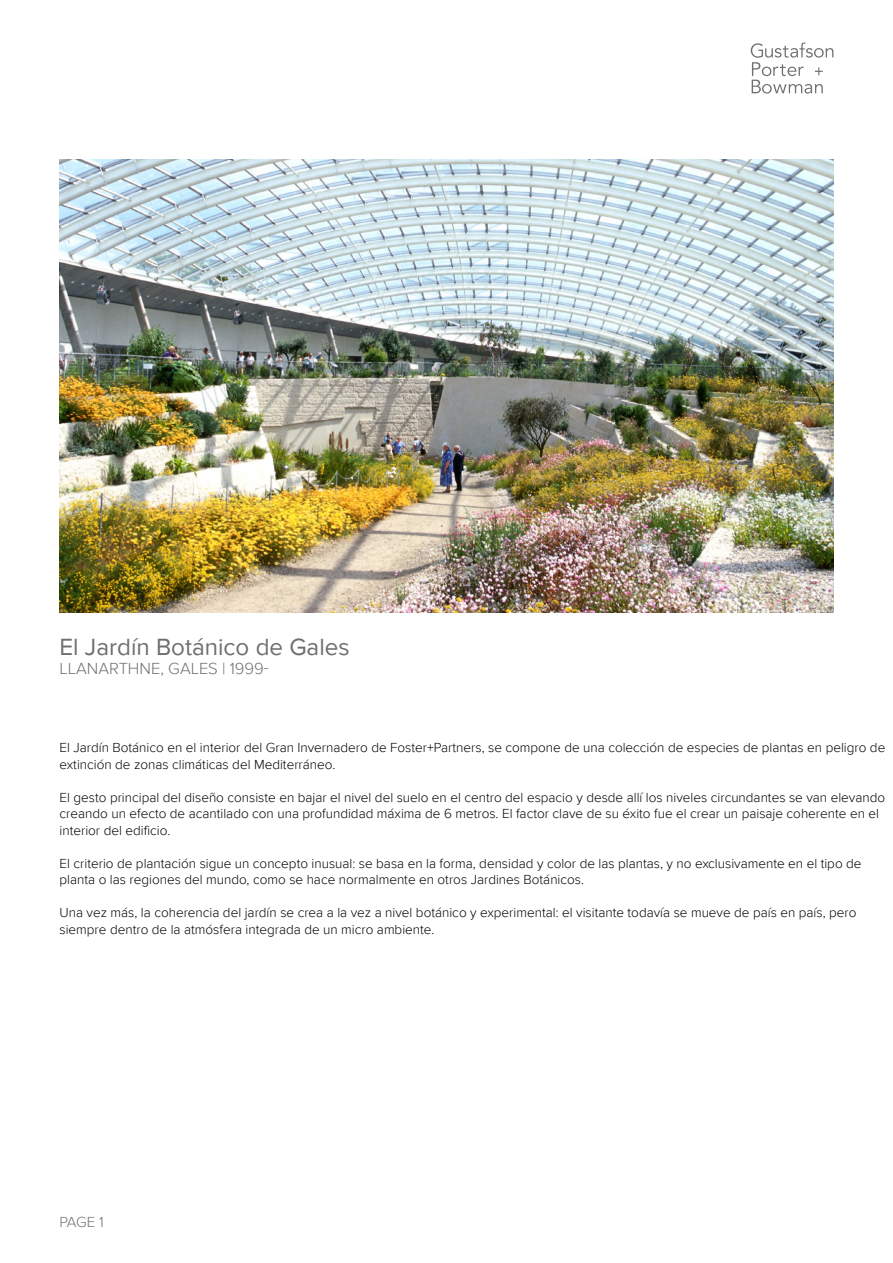
<style>
.page{position:relative;width:893px;height:1263px;background:#fff}
.page>*{position:absolute;margin:0;border:0;box-sizing:border-box;transform-origin:0 0}
.HEADING{font:24.15px "Proxima Nova";color:#6d6e71}
.HEADING_2{font:300 16.5px "Proxima Nova";color:#6d6e71}
.t1{font:300 15px "Proxima Nova";color:#6d6e71}
.PROJECT_INFO{font:300 13.5px/16.5px "Proxima Nova";color:#000}
</style>
<div class="page">
<img style="left:60px;top:159px;width:773px;height:453px">
<svg style="left:751px;top:43px;width:82px;height:51px"></svg>
<p class="HEADING" style="left:60px;top:629px;width:292px">El Jardín Botánico de Gales</p>
<p class="HEADING_2" style="left:60px;top:656px;width:211px">LLANARTHNE, GALES | 1999-</p>
<p class="PROJECT_INFO" style="left:60px;top:739px;width:827px">El Jardín Botánico en el interior del Gran Invernadero de Foster+Partners, se compone de una colección de especies de plantas en peligro de extinción de zonas climáticas del Mediterráneo.</p>
<p class="PROJECT_INFO" style="left:60px;top:788px;width:827px">El gesto principal del diseño consiste en bajar el nivel del suelo en el centro del espacio y desde allí los niveles circundantes se van elevando creando un efecto de acantilado con una profundidad máxima de 6 metros. El factor clave de su éxito fue el crear un paisaje coherente en el interior del edificio.</p>
<p class="PROJECT_INFO" style="left:60px;top:854px;width:803px">El criterio de plantación sigue un concepto inusual: se basa en la forma, densidad y color de las plantas, y no exclusivamente en el tipo de planta o las regiones del mundo, como se hace normalmente en otros Jardines Botánicos.</p>
<p class="PROJECT_INFO" style="left:60px;top:904px;width:798px">Una vez más, la coherencia del jardín se crea a la vez a nivel botánico y experimental: el visitante todavía se mueve de país en país, pero siempre dentro de la atmósfera integrada de un micro ambiente.</p>
<p class="t1" style="left:60px;top:1211px;width:46px">PAGE 1</p>
</div>
